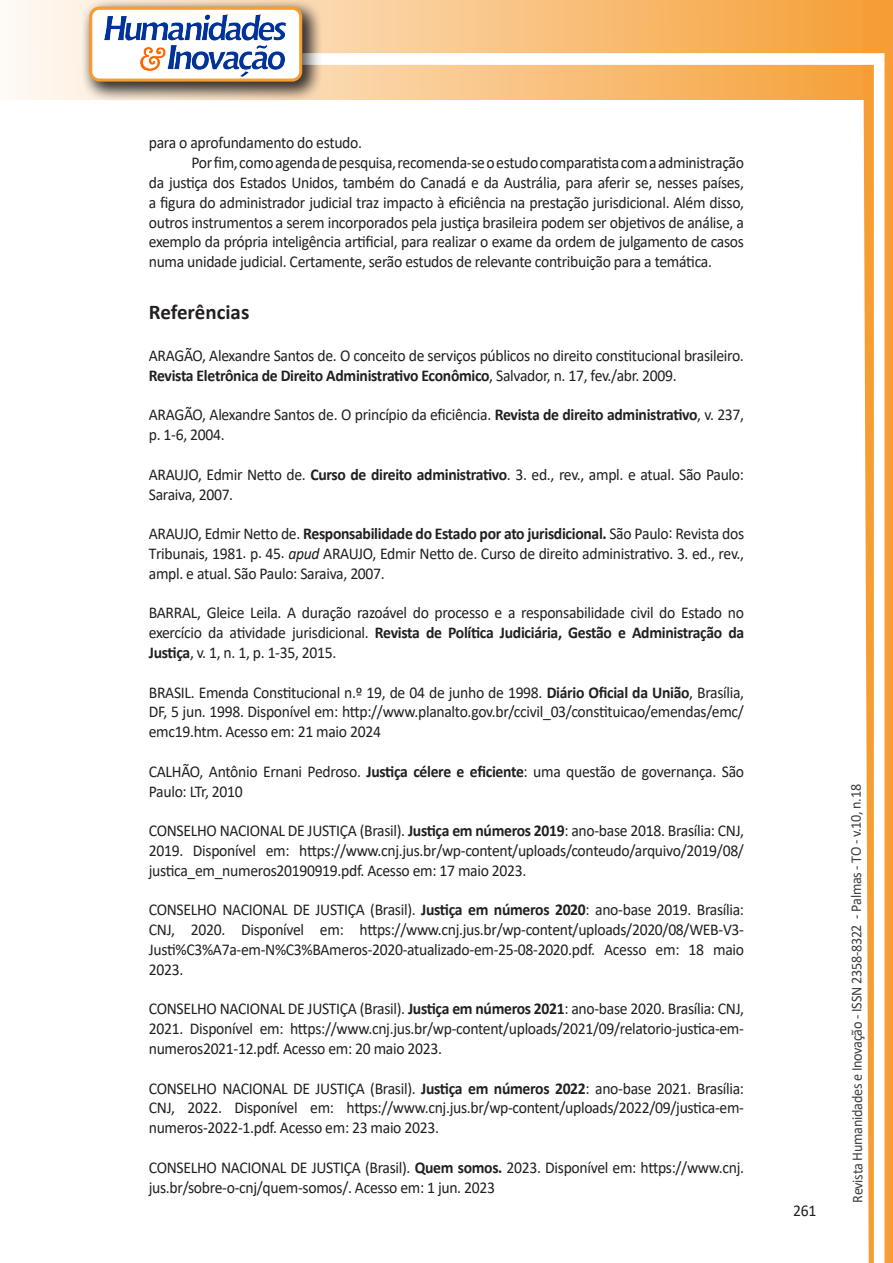
<style>
.page{position:relative;width:893px;height:1263px;background:#fff}
.page>*{position:absolute;margin:0;border:0;box-sizing:border-box;transform-origin:0 0}
.Titulo_2{font:700 21px "Calibri";color:#231f20}
.texto{font:16.5px/19.8px "Calibri";letter-spacing:-.02em;color:#231f20;text-align:justify;scale:.95 1}
.t1{font:15px "Calibri";letter-spacing:-.025em;color:#3e3e3f;scale:.95 1}
.s1{font-weight:700}
.s2{font-style:italic}
</style>
<div class="page">
<svg style="left:5px;top:0;width:858px;height:100px;background:#f9c484"></svg>
<div style="left:302px;top:53px;width:582px;height:12px;background:#fff;border:2px solid #fff"></div>
<svg style="left:863px;top:0;width:30px;height:1263px"></svg>
<div style="left:81px;top:0;width:241px;height:102px;background:#231f20;opacity:.75"></div>
<div style="left:91px;top:8px;width:210px;height:72px;background:#fff;border-radius:9px"></div>
<img style="left:104px;top:14px;width:181px;height:62px">
<div style="left:89px;top:7px;width:213px;height:75px;border:3px solid #f69e34;border-radius:9px"></div>
<p class="texto" style="left:149px;top:133px;width:226px">para o aprofundamento do estudo.</p>
<p class="texto" style="left:149px;top:152px;width:628px;text-indent:43px">Por fim, como agenda de pesquisa, recomenda-se o estudo comparatista com a administração da justiça dos Estados Unidos, também do Canadá e da Austrália, para aferir se, nesses países, a figura do administrador judicial traz impacto à eficiência na prestação jurisdicional. Além disso, outros instrumentos a serem incorporados pela justiça brasileira podem ser objetivos de análise, a exemplo da própria inteligência artificial, para realizar o exame da ordem de julgamento de casos numa unidade judicial. Certamente, serão estudos de relevante contribuição para a temática.</p>
<p class="Titulo_2" style="left:149px;top:298px;width:102px">Referências</p>
<p class="texto" style="left:149px;top:345px;width:628px">ARAGÃO, Alexandre Santos de. O conceito de serviços públicos no direito constitucional brasileiro.<br><span class="s1">Revista Eletrônica de Direito Administrativo Econômico</span>, Salvador, n. 17, fev./abr. 2009.</p>
<p class="texto" style="left:149px;top:404px;width:628px">ARAGÃO, Alexandre Santos de. O princípio da eficiência. <span class="s1">Revista de direito administrativo</span>, v. 237, p. 1-6, 2004.</p>
<p class="texto" style="left:149px;top:464px;width:628px">ARAUJO, Edmir Netto de. <span class="s1">Curso de direito administrativo</span>. 3. ed., rev., ampl. e atual. São Paulo:<br>Saraiva, 2007.</p>
<p class="texto" style="left:149px;top:523px;width:628px">ARAUJO, Edmir Netto de. <span class="s1">Responsabilidade do Estado por ato jurisdicional.</span> São Paulo: Revista dos Tribunais, 1981. p. 45. <span class="s2">apud</span> ARAUJO, Edmir Netto de. Curso de direito administrativo. 3. ed., rev., ampl. e atual. São Paulo: Saraiva, 2007.</p>
<p class="texto" style="left:149px;top:602px;width:628px">BARRAL, Gleice Leila. A duração razoável do processo e a responsabilidade civil do Estado no exercício da atividade jurisdicional. <span class="s1">Revista de Política Judiciária, Gestão e Administração da Justiça</span>, v. 1, n. 1, p. 1-35, 2015.</p>
<p class="texto" style="left:149px;top:682px;width:628px">BRASIL. Emenda Constitucional n.º 19, de 04 de junho de 1998. <span class="s1">Diário Oficial da União</span>, Brasília, DF, 5 jun. 1998. Disponível em: http://www.planalto.gov.br/ccivil_03/constituicao/emendas/emc/ emc19.htm. Acesso em: 21 maio 2024</p>
<p class="texto" style="left:149px;top:761px;width:628px">CALHÃO, Antônio Ernani Pedroso. <span class="s1">Justiça célere e eficiente</span>: uma questão de governança. São<br>Paulo: LTr, 2010</p>
<p class="texto" style="left:149px;top:820px;width:628px">CONSELHO NACIONAL DE JUSTIÇA (Brasil). <span class="s1">Justiça em números 2019</span>: ano-base 2018. Brasília: CNJ, 2019. Disponível em: https://www.cnj.jus.br/wp-content/uploads/conteudo/arquivo/2019/08/ justica_em_numeros20190919.pdf. Acesso em: 17 maio 2023.</p>
<p class="texto" style="left:149px;top:899px;width:628px">CONSELHO NACIONAL DE JUSTIÇA (Brasil). <span class="s1">Justiça em números 2020</span>: ano-base 2019. Brasília:<br>CNJ, 2020. Disponível em: https://www.cnj.jus.br/wp-content/uploads/2020/08/WEB-V3- Justi%C3%A7a-em-N%C3%BAmeros-2020-atualizado-em-25-08-2020.pdf. Acesso em: 18 maio 2023.</p>
<p class="texto" style="left:149px;top:998px;width:628px">CONSELHO NACIONAL DE JUSTIÇA (Brasil). <span class="s1">Justiça em números 2021</span>: ano-base 2020. Brasília: CNJ, 2021. Disponível em: https://www.cnj.jus.br/wp-content/uploads/2021/09/relatorio-justica-em&shy;numeros2021-12.pdf. Acesso em: 20 maio 2023.</p>
<p class="texto" style="left:149px;top:1078px;width:628px">CONSELHO NACIONAL DE JUSTIÇA (Brasil). <span class="s1">Justiça em números 2022</span>: ano-base 2021. Brasília:<br>CNJ, 2022. Disponível em: https://www.cnj.jus.br/wp-content/uploads/2022/09/justica-em&shy;numeros-2022-1.pdf. Acesso em: 23 maio 2023.</p>
<p class="texto" style="left:149px;top:1157px;width:628px">CONSELHO NACIONAL DE JUSTIÇA (Brasil). <span class="s1">Quem somos.</span> 2023. Disponível em: https://www.cnj. jus.br/sobre-o-cnj/quem-somos/. Acesso em: 1 jun. 2023</p>
<p class="texto" style="left:793px;top:1200px;width:26px">261</p>
<p class="t1" style="left:846px;top:1203px;width:442px;rotate:-90deg">Revista Humanidades e Inovação - ISSN 2358-8322 - Palmas - TO - v.10, n.18</p>
</div>
